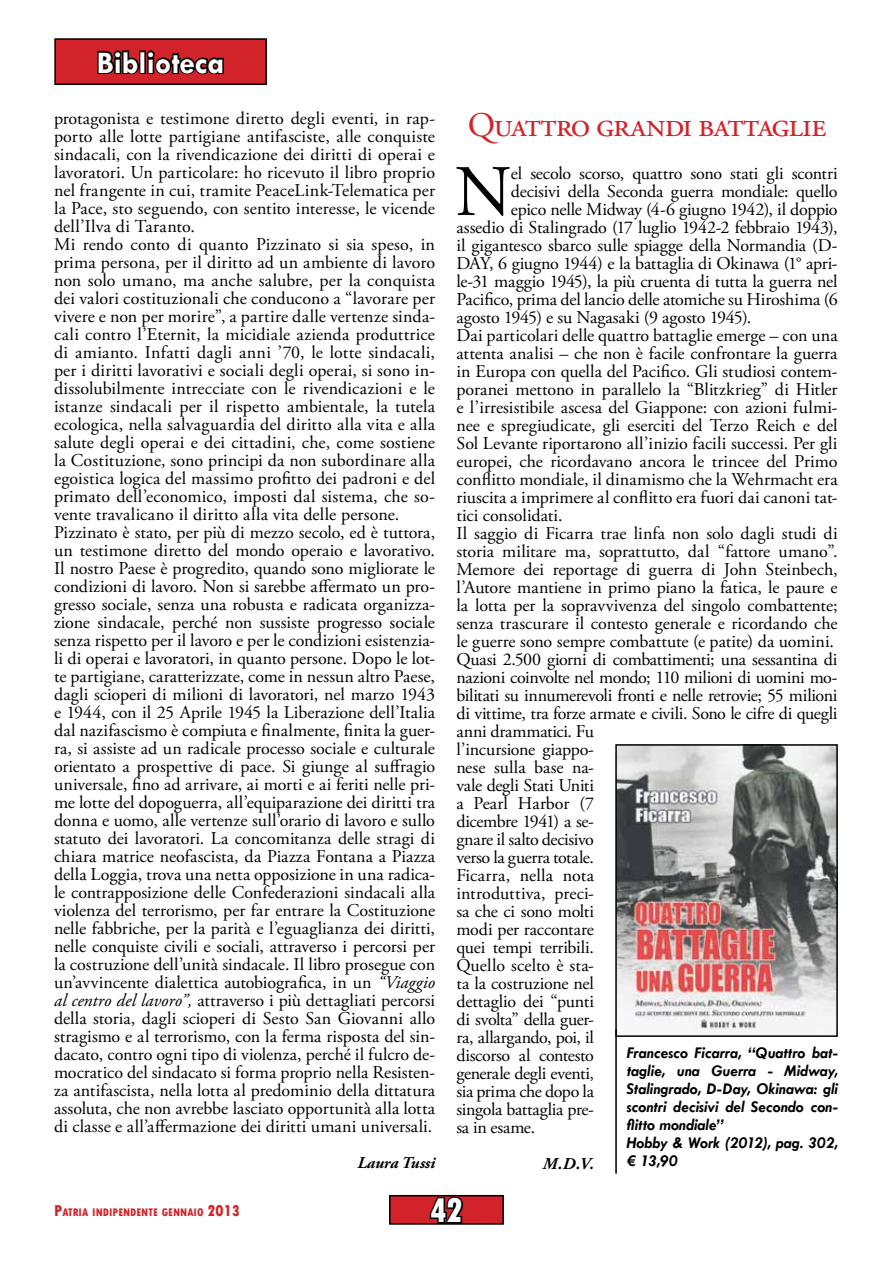
<style>
.page{position:relative;width:893px;height:1263px;background:#fff}
.page>*{position:absolute;margin:0;border:0;box-sizing:border-box;transform-origin:0 0}
.t1{font:72.3px "Adobe Garamond Pro";color:#000}
.t2{font:800 condensed 36px "Tw Cen";color:#fff}
.t3{font:34.5px "Adobe Garamond Pro";letter-spacing:-.04em;color:#d2232a}
.t4{font:700 31.5px "Tw Cen";color:#fff}
.Stile_di_paragrafo_7{font:18px/18px "Adobe Garamond Pro";letter-spacing:-.02em;color:#000;text-align:justify}
.Stile_di_paragrafo_7-2{font:18px/18px "Adobe Garamond Pro";letter-spacing:-.04em;color:#000}
.Stile_di_paragrafo_7-3{font:18px "Adobe Garamond Pro";letter-spacing:-.045em;color:#000}
.Stile_di_paragrafo_7-4{font:italic 700 16.5px/18px "Tw Cen";letter-spacing:-.005em;color:#000;text-align:justify}
.Stile_di_paragrafo_7-5{font:italic 700 16.5px "Adobe Garamond Pro";letter-spacing:-.01em;color:#000}
.t5{font:800 condensed 11.55px "Tw Cen";color:#d2232a}
.s1{font-style:italic}
.s2{font-size:16.5px}
</style>
<div class="page">
<div style="left:390px;top:1196px;width:113px;height:28px;background:#d2232a"></div>
<svg style="left:427px;top:1194px;width:38px;height:28px"></svg>
<div style="left:389px;top:1195px;width:115px;height:30px;border:2px solid #000"></div>
<div style="left:55px;top:39px;width:211px;height:45px;background:#d2232a"></div>
<svg style="left:97px;top:50px;width:127px;height:25px"></svg>
<div style="left:54px;top:38px;width:213px;height:47px;border:2px solid #000"></div>
<img style="left:618px;top:747px;width:217px;height:283px">
<div style="left:615px;top:744px;width:223px;height:293px;border:2px solid #000"></div>
<hr style="left:615px;top:1029px;width:2px;height:145px;background:#000">
<p class="t4" style="left:97px;top:44px;width:129px">Biblioteca</p>
<p class="Stile_di_paragrafo_7" style="left:54px;top:110px;width:383px">protagonista e testimone diretto degli eventi, in rap&shy;porto alle lotte partigiane antifasciste, alle conquiste sindacali, con la rivendicazione dei diritti di operai e lavoratori. Un particolare: ho ricevuto il libro proprio nel frangente in cui, tramite PeaceLink-Telematica per la Pace, sto seguendo, con sentito interesse, le vicende dell’Ilva di Taranto.</p>
<p class="Stile_di_paragrafo_7" style="left:54px;top:236px;width:383px">Mi rendo conto di quanto Pizzinato si sia speso, in prima persona, per il diritto ad un ambiente di lavoro non solo umano, ma anche salubre, per la conquista dei valori costituzionali che conducono a “lavorare per vivere e non per morire”, a partire dalle vertenze sinda&shy;cali contro l’Eternit, la micidiale azienda produttrice di amianto. Infatti dagli anni ’70, le lotte sindacali, per i diritti lavorativi e sociali degli operai, si sono in&shy;dissolubilmente intrecciate con le rivendicazioni e le istanze sindacali per il rispetto ambientale, la tutela ecologica, nella salvaguardia del diritto alla vita e alla salute degli operai e dei cittadini, che, come sostiene la Costituzione, sono principi da non subordinare alla egoistica logica del massimo profitto dei padroni e del primato dell’economico, imposti dal sistema, che so&shy;vente travalicano il diritto alla vita delle persone.</p>
<p class="Stile_di_paragrafo_7" style="left:54px;top:524px;width:383px">Pizzinato è stato, per più di mezzo secolo, ed è tuttora, un testimone diretto del mondo operaio e lavorativo.<br>Il nostro Paese è progredito, quando sono migliorate le condizioni di lavoro. Non si sarebbe affermato un pro&shy;gresso sociale, senza una robusta e radicata organizza&shy;zione sindacale, perché non sussiste progresso sociale senza rispetto per il lavoro e per le condizioni esistenzia&shy;li di operai e lavoratori, in quanto persone. Dopo le lot&shy;te partigiane, caratterizzate, come in nessun altro Paese, dagli scioperi di milioni di lavoratori, nel marzo 1943 e 1944, con il 25 Aprile 1945 la Liberazione dell’Italia dal nazifascismo è compiuta e finalmente, finita la guer&shy;ra, si assiste ad un radicale processo sociale e culturale orientato a prospettive di pace. Si giunge al suffragio universale, fino ad arrivare, ai morti e ai feriti nelle pri&shy;me lotte del dopoguerra, all’equiparazione dei diritti tra donna e uomo, alle vertenze sull’orario di lavoro e sullo statuto dei lavoratori. La concomitanza delle stragi di chiara matrice neofascista, da Piazza Fontana a Piazza della Loggia, trova una netta opposizione in una radica&shy;le contrapposizione delle Confederazioni sindacali alla violenza del terrorismo, per far entrare la Costituzione nelle fabbriche, per la parità e l’eguaglianza dei diritti, nelle conquiste civili e sociali, attraverso i percorsi per la costruzione dell’unità sindacale. Il libro prosegue con un’avvincente dialettica autobiografica, in un <span class="s1">“Viaggio al centro del lavoro”,</span> attraverso i più dettagliati percorsi della storia, dagli scioperi di Sesto San Giovanni allo stragismo e al terrorismo, con la ferma risposta del sin&shy;dacato, contro ogni tipo di violenza, perché il fulcro de&shy;mocratico del sindacato si forma proprio nella Resisten&shy;za antifascista, nella lotta al predominio della dittatura assoluta, che non avrebbe lasciato opportunità alla lotta di classe e all’affermazione dei diritti umani universali.</p>
<p class="Stile_di_paragrafo_7-5" style="left:357px;top:1153px;width:79px">Laura Tussi</p>
<p class="t5" style="left:54px;top:1205px;width:187px"><span class="s2">P</span>ATRIA INDIPENDENTE GENNAIO <span class="s2">2013</span></p>
<p class="t2" style="left:429px;top:1189px;width:36px">42</p>
<p class="t3" style="left:468px;top:104px;width:360px">Quattro grandi battaglie</p>
<p class="t1" style="left:455px;top:149px;width:58px">N</p>
<p class="Stile_di_paragrafo_7" style="left:511px;top:165px;width:328px">el secolo scorso, quattro sono stati gli scontri</p>
<p class="Stile_di_paragrafo_7" style="left:511px;top:183px;width:328px">decisivi della Seconda guerra mondiale: quello</p>
<p class="Stile_di_paragrafo_7" style="left:511px;top:201px;width:328px">epico nelle Midway (4-6 giugno 1942), il doppio</p>
<p class="Stile_di_paragrafo_7" style="left:456px;top:219px;width:383px">assedio di Stalingrado (17 luglio 1942-2 febbraio 1943),</p>
<p class="Stile_di_paragrafo_7" style="left:456px;top:237px;width:383px">il gigantesco sbarco sulle spiagge della Normandia (D-</p>
<p class="Stile_di_paragrafo_7" style="left:456px;top:255px;width:383px">DAY, 6 giugno 1944) e la battaglia di Okinawa (1° apri-</p>
<p class="Stile_di_paragrafo_7" style="left:456px;top:273px;width:383px">le-31 maggio 1945), la più cruenta di tutta la guerra nel</p>
<p class="Stile_di_paragrafo_7" style="left:456px;top:291px;width:383px">Pacifico, prima del lancio delle atomiche su Hiroshima (6</p>
<p class="Stile_di_paragrafo_7-3" style="left:456px;top:306px;width:296px">agosto 1945) e su Nagasaki (9 agosto 1945).</p>
<p class="Stile_di_paragrafo_7" style="left:456px;top:327px;width:383px">Dai particolari delle quattro battaglie emerge – con una attenta analisi – che non è facile confrontare la guerra in Europa con quella del Pacifico. Gli studiosi contem&shy;poranei mettono in parallelo la “Blitzkrieg” di Hitler e l’irresistibile ascesa del Giappone: con azioni fulmi&shy;nee e spregiudicate, gli eserciti del Terzo Reich e del Sol Levante riportarono all’inizio facili successi. Per gli europei, che ricordavano ancora le trincee del Primo conflitto mondiale, il dinamismo che la Wehrmacht era riuscita a imprimere al conflitto era fuori dai canoni tat&shy;tici consolidati.</p>
<p class="Stile_di_paragrafo_7" style="left:456px;top:525px;width:383px">Il saggio di Ficarra trae linfa non solo dagli studi di storia militare ma, soprattutto, dal “fattore umano”.<br>Memore dei reportage di guerra di John Steinbech, l’Autore mantiene in primo piano la fatica, le paure e la lotta per la sopravvivenza del singolo combattente; senza trascurare il contesto generale e ricordando che le guerre sono sempre combattute (e patite) da uomini.</p>
<p class="Stile_di_paragrafo_7-2" style="left:456px;top:651px;width:383px">Quasi 2.500 giorni di combattimenti; una sessantina di nazioni coinvolte nel mondo; 110 milioni di uomini mo&shy;bilitati su innumerevoli fronti e nelle retrovie; 55 milioni di vittime, tra forze armate e civili. Sono le cifre di quegli anni drammatici. Fu<br>l’incursione giappo-<br>nese sulla base na-<br>vale degli Stati Uniti<br>a Pearl Harbor (7<br>dicembre 1941) a se-<br>gnare il salto decisivo<br>verso la guerra totale.</p>
<p class="Stile_di_paragrafo_7" style="left:456px;top:867px;width:139px">Ficarra, nella nota introduttiva, preci&shy;sa che ci sono molti modi per raccontare quei tempi terribili.<br>Quello scelto è sta&shy;ta la costruzione nel dettaglio dei “punti di svolta” della guer&shy;ra, allargando, poi, il discorso al contesto generale degli eventi, sia prima che dopo la singola battaglia pre&shy;sa in esame.</p>
<p class="Stile_di_paragrafo_7-5" style="left:543px;top:1154px;width:53px">M.D.V.</p>
<p class="Stile_di_paragrafo_7-4" style="left:627px;top:1044px;width:213px">Francesco Ficarra, “Quattro bat&shy;taglie, una Guerra - Midway, Stalingrado, D-Day, Okinawa: gli scontri decisivi del Secondo con&shy;flitto mondiale”</p>
<p class="Stile_di_paragrafo_7-4" style="left:627px;top:1134px;width:213px">Hobby &amp; Work (2012), pag. 302, € 13,90</p>
</div>
